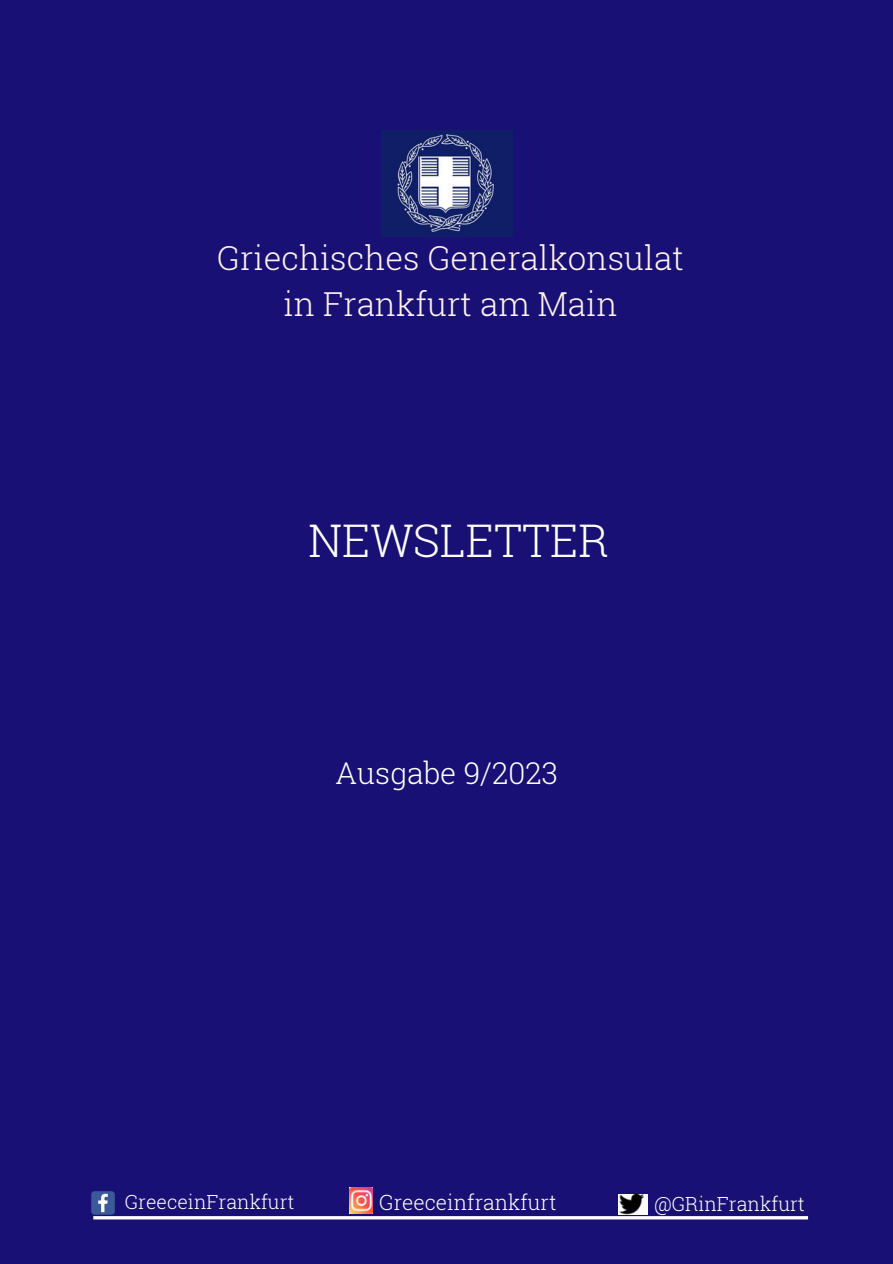
<style>
.page{position:relative;width:893px;height:1264px;background:#fff}
.page>*{position:absolute;margin:0;border:0;box-sizing:border-box;transform-origin:0 0}
.t1{font:300 45px "Roboto Slab";color:#fff}
.t2{font:300 33px "Roboto Slab";color:#fff2ed}
.t3{font:300 30px "Roboto Slab";color:#fff}
.t4{font:300 21px "Roboto Slab";color:#fff}
.t5{font:300 19.5px "Roboto Slab";color:#fff}
</style>
<div class="page">
<div style="left:0;top:0;width:892px;height:1263px;background:#181074"></div>
<svg style="left:91px;top:1191px;width:24px;height:23px"></svg>
<img style="left:349px;top:1187px;width:23px;height:26px">
<img style="left:618px;top:1194px;width:29px;height:20px">
<hr style="left:93px;top:1216px;width:715px;height:3px;background:#fff">
<img style="left:381px;top:131px;width:131px;height:105px">
<p class="t2" style="left:217px;top:235px;width:468px">Griechisches Generalkonsulat</p>
<p class="t2" style="left:283px;top:281px;width:335px">in Frankfurt am Main</p>
<p class="t1" style="left:308px;top:510px;width:302px">NEWSLETTER</p>
<p class="t3" style="left:335px;top:752px;width:224px">Ausgabe 9/2023</p>
<p class="t5" style="left:125px;top:1188px;width:171px">GreeceinFrankfurt</p>
<p class="t4" style="left:379px;top:1187px;width:179px">Greeceinfrankfurt</p>
<p class="t5" style="left:654px;top:1190px;width:152px">@GRinFrankfurt</p>
</div>
